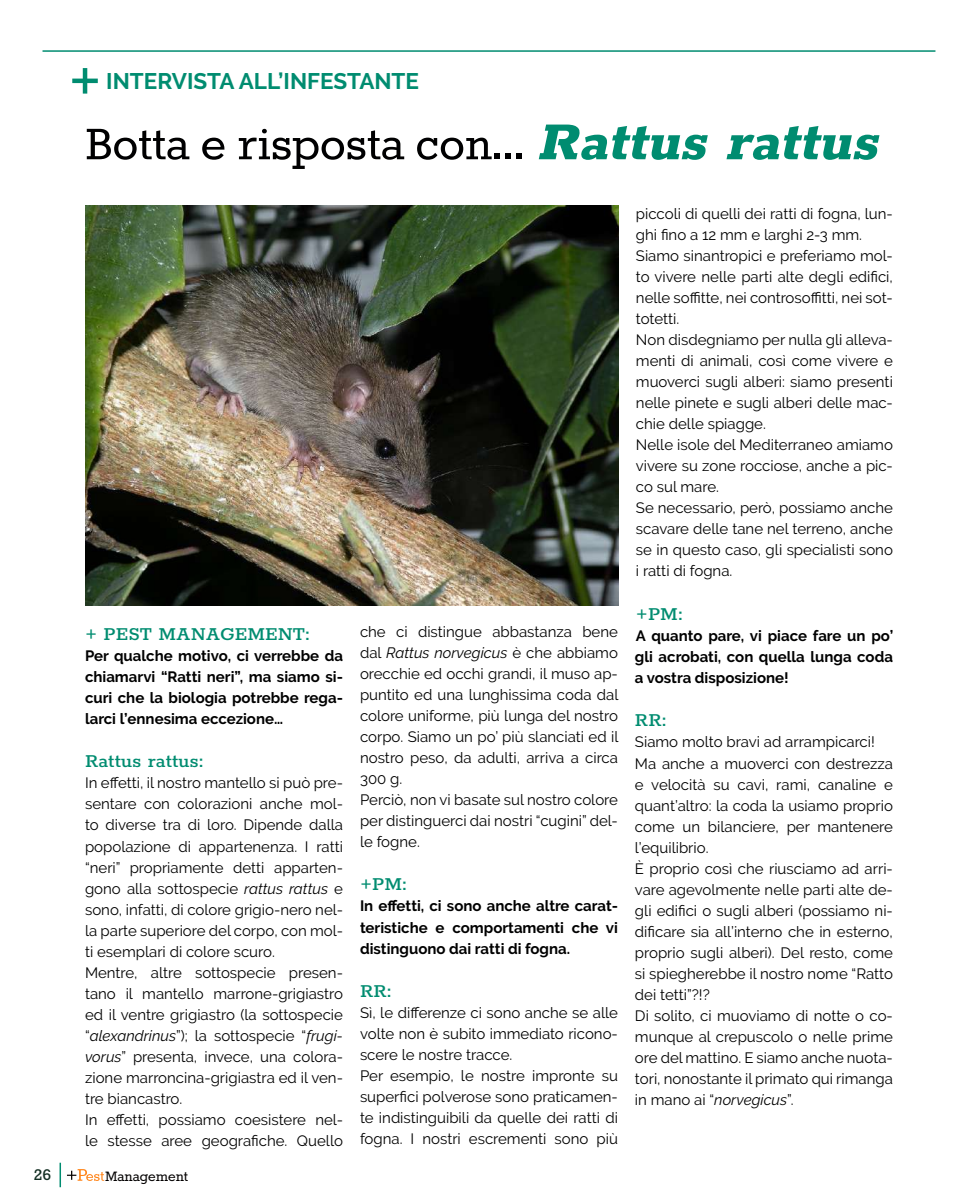
<style>
.page{position:relative;width:978px;height:1204px;background:#fff}
.page>*{position:absolute;margin:0;border:0;box-sizing:border-box;transform-origin:0 0}
.t1{font:54px "Rokkitt";color:#000001}
.t2{font:700 22.5px "Raleway";color:#008c70}
.t3{font:500 21px "Rokkitt";color:#008c70}
.t4{font:700 18px "Rokkitt";color:#132f23}
.t5{font:16.2px "Rokkitt";color:#030001}
.t6{font:15px/21px "Raleway";color:#000001}
.t7{font:700 15px/21px "Raleway";color:#000001;text-align:justify}
.s1{font-weight:800;font-style:italic;font-size:60px;color:#008c70}
.s2{font-style:italic}
</style>
<div class="page">
<hr style="left:43px;top:50px;width:892px;height:2px;background:#008c70">
<hr style="left:72px;top:79px;width:26px;height:4px;background:#008c70">
<hr style="left:83px;top:68px;width:4px;height:26px;background:#008c70">
<svg style="left:60px;top:1162px;width:1px;height:25px"></svg>
<svg style="left:67px;top:1169px;width:37px;height:11px"></svg>
<img style="left:85px;top:205px;width:534px;height:400px">
<h2 class="t2" style="left:106px;top:68px;width:314px">INTERVISTA ALL’INFESTANTE</h2>
<h1 class="t1" style="left:85px;top:118px;width:810px">Botta e risposta con... <span class="s1">Rattus rattus</span></h1>
<h3 class="t3" style="left:85px;top:620px;width:227px">+ PEST MANAGEMENT:</h3>
<p class="t7" style="left:85px;top:645px;width:259px">Per qualche motivo, ci verrebbe da chiamarvi “Ratti neri”, ma siamo si&shy;curi che la biologia potrebbe rega&shy;larci l’ennesima eccezione…</p>
<h3 class="t3" style="left:85px;top:747px;width:120px">Rattus rattus:</h3>
<p class="t6" style="left:85px;top:772px;width:259px">In effetti, il nostro mantello si può pre&shy;sentare con colorazioni anche mol&shy;to diverse tra di loro. Dipende dalla popolazione di appartenenza. I ratti “neri” propriamente detti apparten&shy;gono alla sottospecie <span class="s2">rattus rattus</span> e sono, infatti, di colore grigio-nero nel&shy;la parte superiore del corpo, con mol&shy;ti esemplari di colore scuro.<br>Mentre, altre sottospecie presen&shy;tano il mantello marrone-grigiastro ed il ventre grigiastro (la sottospecie “<span class="s2">alexandrinus</span>”); la sottospecie “<span class="s2">frugi&shy;vorus</span>” presenta, invece, una colora&shy;zione marroncina-grigiastra ed il ven&shy;tre biancastro.<br>In effetti, possiamo coesistere nel&shy;le stesse aree geografiche. Quello</p>
<p class="t4" style="left:34px;top:1165px;width:19px">26</p>
<p class="t5" style="left:105px;top:1168px;width:84px">Management</p>
<p class="t6" style="left:360px;top:621px;width:260px">che ci distingue abbastanza bene dal <span class="s2">Rattus norvegicus</span> è che abbiamo orecchie ed occhi grandi, il muso ap&shy;puntito ed una lunghissima coda dal colore uniforme, più lunga del nostro corpo. Siamo un po’ più slanciati ed il nostro peso, da adulti, arriva a circa<br>300 g.<br>Perciò, non vi basate sul nostro colore per distinguerci dai nostri “cugini” del&shy;le fogne.</p>
<h3 class="t3" style="left:360px;top:870px;width:49px">+PM:</h3>
<p class="t7" style="left:360px;top:895px;width:259px">In effetti, ci sono anche altre carat&shy;teristiche e comportamenti che vi distinguono dai ratti di fogna.</p>
<h3 class="t3" style="left:360px;top:976px;width:34px">RR:</h3>
<p class="t6" style="left:360px;top:1002px;width:259px">Sì, le differenze ci sono anche se alle volte non è subito immediato ricono&shy;scere le nostre tracce.<br>Per esempio, le nostre impronte su superfici polverose sono praticamen&shy;te indistinguibili da quelle dei ratti di fogna. I nostri escrementi sono più</p>
<p class="t6" style="left:636px;top:203px;width:259px">piccoli di quelli dei ratti di fogna, lun&shy;ghi fino a 12 mm e larghi 2-3 mm.<br>Siamo sinantropici e preferiamo mol&shy;to vivere nelle parti alte degli edifici, nelle soffitte, nei controsoffitti, nei sot&shy;totetti.<br>Non disdegniamo per nulla gli alleva&shy;menti di animali, così come vivere e muoverci sugli alberi: siamo presenti nelle pinete e sugli alberi delle mac&shy;chie delle spiagge.<br>Nelle isole del Mediterraneo amiamo vivere su zone rocciose, anche a pic&shy;co sul mare.<br>Se necessario, però, possiamo anche scavare delle tane nel terreno, anche se in questo caso, gli specialisti sono i ratti di fogna.</p>
<h3 class="t3" style="left:636px;top:600px;width:49px">+PM:</h3>
<p class="t7" style="left:635px;top:625px;width:260px">A quanto pare, vi piace fare un po’ gli acrobati, con quella lunga coda a vostra disposizione!</p>
<h3 class="t3" style="left:635px;top:706px;width:34px">RR:</h3>
<p class="t6" style="left:635px;top:731px;width:259px">Siamo molto bravi ad arrampicarci!<br>Ma anche a muoverci con destrezza e velocità su cavi, rami, canaline e quant’altro: la coda la usiamo proprio come un bilanciere, per mantenere l’equilibrio.<br>È proprio così che riusciamo ad arri&shy;vare agevolmente nelle parti alte de&shy;gli edifici o sugli alberi (possiamo ni&shy;dificare sia all’interno che in esterno, proprio sugli alberi). Del resto, come si spiegherebbe il nostro nome “Ratto dei tetti”?!?<br>Di solito, ci muoviamo di notte o co&shy;munque al crepuscolo o nelle prime ore del mattino. E siamo anche nuota&shy;tori, nonostante il primato qui rimanga in mano ai “<span class="s2">norvegicus</span>”.</p>
</div>
